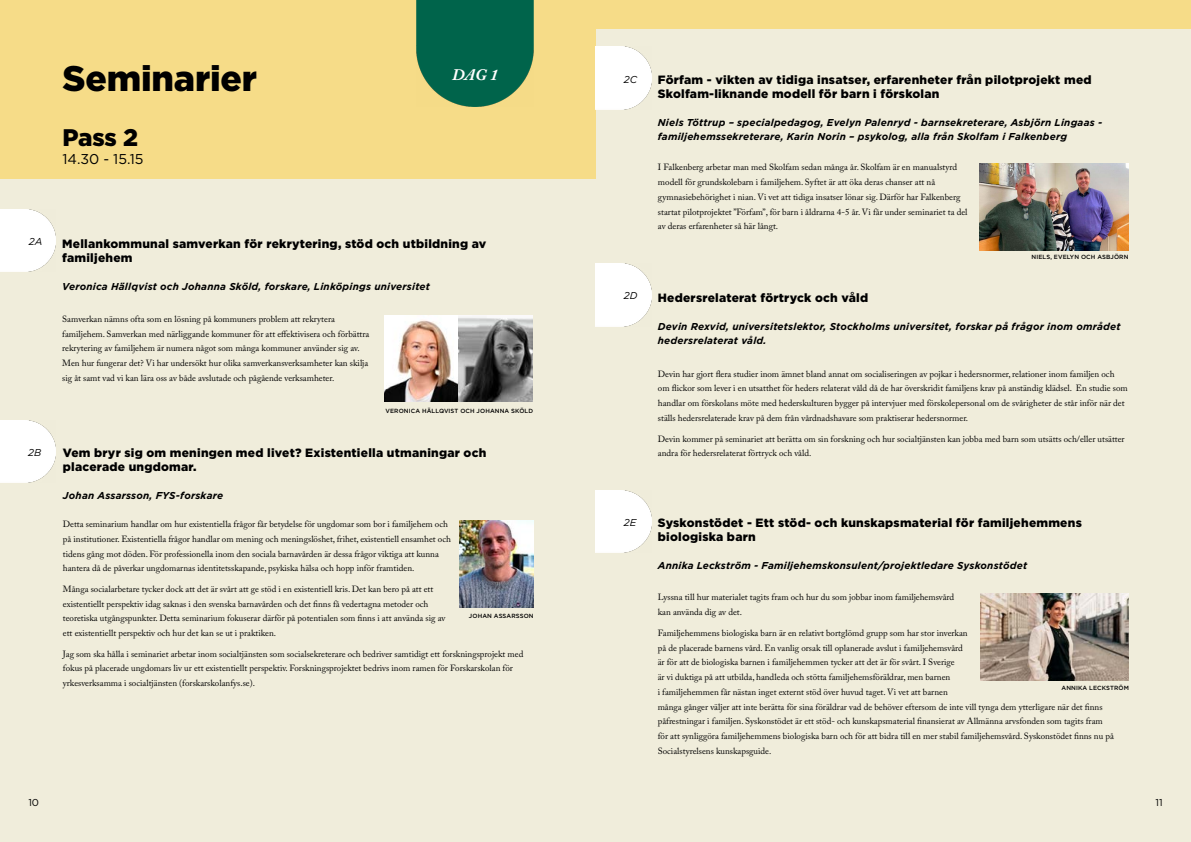
<style>
.page{position:relative;width:1191px;height:842px;background:#f0eddb}
.page>*{position:absolute;margin:0;border:0;box-sizing:border-box;transform-origin:0 0}
.t1{font:900 35.5px "Gotham";letter-spacing:-.005em;color:#000}
.t2{font:900 24px "Gotham";color:#000}
.t3{font:italic 700 16px "Adobe Caslon Pro";color:#fff}
.t4{font:14.2px "Gotham";color:#000}
.t5{font:900 12px/14px "Gotham";letter-spacing:.02em;color:#000}
.t6{font:italic 700 10px/14px "Gotham";letter-spacing:.02em;color:#000}
.t7{font:italic 10px "Gotham";color:#000}
.t8{font:10px "Gotham";color:#000}
.t9{font:9px/14.8px "Adobe Caslon Pro";color:#000}
.t10{font:500 6px "Gotham";letter-spacing:.02em;color:#000}
</style>
<div class="page">
<div style="left:0;top:0;width:595px;height:179px;background:#f6dc88"></div>
<img style="left:459px;top:520px;width:74px;height:87px">
<img style="left:384px;top:315px;width:149px;height:87px">
<img style="left:980px;top:594px;width:148px;height:87px">
<img style="left:980px;top:163px;width:148px;height:87px">
<img style="left:417px;top:0;width:116px;height:107px">
<img style="left:0;top:209px;width:56px;height:62px">
<img style="left:0;top:420px;width:55px;height:62px">
<div style="left:595px;top:0;width:596px;height:28px;background:#f6dc88"></div>
<img style="left:595px;top:47px;width:56px;height:62px">
<img style="left:595px;top:264px;width:56px;height:62px">
<img style="left:595px;top:490px;width:56px;height:63px">
<h1 class="t1" style="left:62px;top:54px;width:196px">Seminarier</h1>
<h2 class="t2" style="left:62px;top:121px;width:77px">Pass 2</h2>
<h3 class="t4" style="left:62px;top:150px;width:83px">14.30 - 15.15</h3>
<h3 class="t3" style="left:452px;top:65px;width:47px">DAG 1</h3>
<p class="t7" style="left:29px;top:235px;width:15px">2A</p>
<p class="t7" style="left:28px;top:446px;width:15px">2B</p>
<h3 class="t5" style="left:62px;top:237px;width:426px">Mellankommunal samverkan för rekrytering, stöd och utbildning av familjehem</h3>
<p class="t6" style="left:62px;top:280px;width:369px">Veronica Hällqvist och Johanna Sköld, forskare, Linköpings universitet</p>
<p class="t9" style="left:62px;top:311px;width:309px">Samverkan nämns ofta som en lösning på kommuners problem att rekrytera familjehem. Samverkan med närliggande kommuner för att effektivisera och förbättra rekrytering av familjehem är numera något som många kommuner använder sig av.<br>Men hur fungerar det? Vi har undersökt hur olika samverkansverksamheter kan skilja sig åt samt vad vi kan lära oss av både avslutade och pågående verksamheter.</p>
<p class="t10" style="left:385px;top:406px;width:149px">VERONICA HÄLLQVIST OCH JOHANNA SKÖLD</p>
<h3 class="t5" style="left:63px;top:446px;width:425px">Vem bryr sig om meningen med livet? Existentiella utmaningar och placerade ungdomar.</h3>
<p class="t6" style="left:63px;top:489px;width:162px">Johan Assarsson, FYS-forskare</p>
<p class="t9" style="left:63px;top:516px;width:389px">Detta seminarium handlar om hur existentiella frågor får betydelse för ungdomar som bor i familjehem och på institutioner. Existentiella frågor handlar om mening och meningslöshet, frihet, existentiell ensamhet och tidens gång mot döden. För professionella inom den sociala barnavården är dessa frågor viktiga att kunna hantera då de påverkar ungdomarnas identitetsskapande, psykiska hälsa och hopp inför framtiden.</p>
<p class="t9" style="left:63px;top:581px;width:384px">Många socialarbetare tycker dock att det är svårt att ge stöd i en existentiell kris. Det kan bero på att ett existentiellt perspektiv idag saknas i den svenska barnavården och det finns få vedertagna metoder och teoretiska utgångspunkter. Detta seminarium fokuserar därför på potentialen som finns i att använda sig av ett existentiellt perspektiv och hur det kan se ut i praktiken.</p>
<p class="t9" style="left:63px;top:646px;width:462px">Jag som ska hålla i seminariet arbetar inom socialtjänsten som socialsekreterare och bedriver samtidigt ett forskningsprojekt med fokus på placerade ungdomars liv ur ett existentiellt perspektiv. Forskningsprojektet bedrivs inom ramen för Forskarskolan för yrkesverksamma i socialtjänsten (forskarskolanfys.se).</p>
<p class="t10" style="left:469px;top:612px;width:66px">JOHAN ASSARSSON</p>
<p class="t7" style="left:624px;top:73px;width:15px">2C</p>
<p class="t7" style="left:624px;top:289px;width:15px">2D</p>
<h3 class="t5" style="left:658px;top:73px;width:435px">Förfam - vikten av tidiga insatser, erfarenheter från pilotprojekt med<br>Skolfam-liknande modell för barn i förskolan</h3>
<p class="t6" style="left:658px;top:115px;width:446px">Niels Töttrup – specialpedagog, Evelyn Palenryd - barnsekreterare, Asbjörn Lingaas - familjehemssekreterare, Karin Norin – psykolog, alla från Skolfam i Falkenberg</p>
<p class="t9" style="left:658px;top:160px;width:311px">I Falkenberg arbetar man med Skolfam sedan många år. Skolfam är en manualstyrd modell för grundskolebarn i familjehem. Syftet är att öka deras chanser att nå gymnasiebehörighet i nian. Vi vet att tidiga insatser lönar sig. Därför har Falkenberg startat pilotprojektet ”Förfam”, för barn i åldrarna 4-5 år. Vi får under seminariet ta del av deras erfarenheter så här långt.</p>
<p class="t10" style="left:1031px;top:253px;width:98px">NIELS, EVELYN OCH ASBJÖRN</p>
<h3 class="t5" style="left:658px;top:290px;width:212px">Hedersrelaterat förtryck och våld</h3>
<p class="t6" style="left:658px;top:319px;width:464px">Devin Rexvid, universitetslektor, Stockholms universitet, forskar på frågor inom området hedersrelaterat våld.</p>
<p class="t9" style="left:658px;top:366px;width:471px">Devin har gjort flera studier inom ämnet bland annat om socialiseringen av pojkar i hedersnormer, relationer inom familjen och om flickor som lever i en utsatthet för heders relaterat våld då de har överskridit familjens krav på anständig klädsel. En studie som handlar om förskolans möte med hederskulturen bygger på intervjuer med förskolepersonal om de svårigheter de står inför när det ställs hedersrelaterade krav på dem från vårdnadshavare som praktiserar hedersnormer.</p>
<p class="t9" style="left:658px;top:431px;width:468px">Devin kommer på seminariet att berätta om sin forskning och hur socialtjänsten kan jobba med barn som utsätts och/eller utsätter andra för hedersrelaterat förtryck och våld.</p>
<p class="t7" style="left:624px;top:516px;width:14px">2E</p>
<h3 class="t5" style="left:658px;top:515px;width:425px">Syskonstödet - Ett stöd- och kunskapsmaterial för familjehemmens biologiska barn</h3>
<p class="t6" style="left:658px;top:558px;width:371px">Annika Leckström - Familjehemskonsulent/projektledare Syskonstödet</p>
<p class="t9" style="left:657px;top:590px;width:298px">Lyssna till hur materialet tagits fram och hur du som jobbar inom familjehemsvård kan använda dig av det.</p>
<p class="t9" style="left:657px;top:625px;width:458px">Familjehemmens biologiska barn är en relativt bortglömd grupp som har stor inverkan<br>på de placerade barnens vård. En vanlig orsak till oplanerade avslut i familjehemsvård<br>är för att de biologiska barnen i familjehemmen tycker att det är för svårt. I Sverige<br>är vi duktiga på att utbilda, handleda och stötta familjehemsföräldrar, men barnen<br>i familjehemmen får nästan inget externt stöd över huvud taget. Vi vet att barnen<br>många gånger väljer att inte berätta för sina föräldrar vad de behöver eftersom de inte vill tynga dem ytterligare när det finns påfrestningar i familjen. Syskonstödet är ett stöd- och kunskapsmaterial finansierat av Allmänna arvsfonden som tagits fram för att synliggöra familjehemmens biologiska barn och för att bidra till en mer stabil familjehemsvård. Syskonstödet finns nu på Socialstyrelsens kunskapsguide.</p>
<p class="t10" style="left:1061px;top:684px;width:69px">ANNIKA LECKSTRÖM</p>
<p class="t8" style="left:28px;top:796px;width:12px">10</p>
<p class="t8" style="left:1155px;top:796px;width:9px">11</p>
</div>
